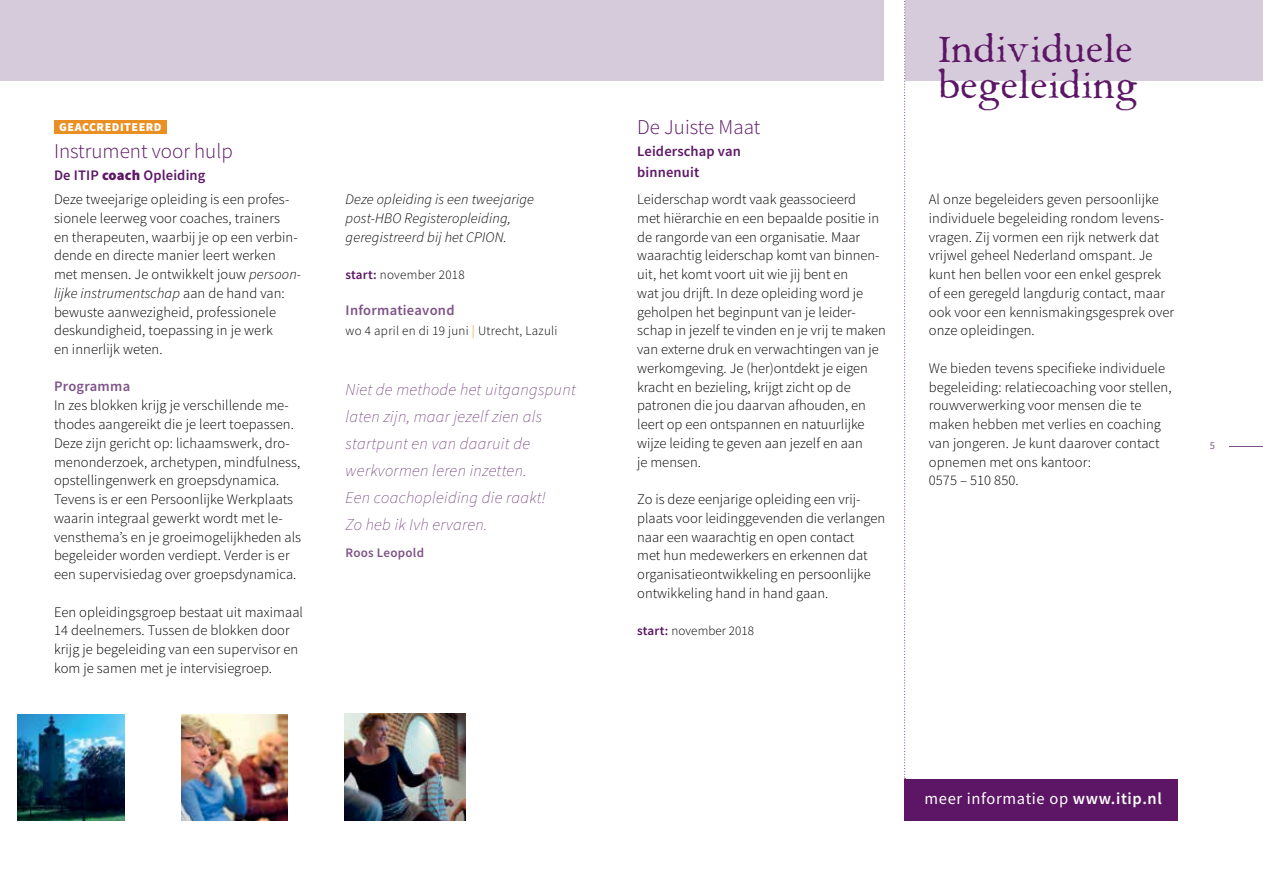
<style>
.page{position:relative;width:1263px;height:893px;background:#fff}
.page>*{position:absolute;margin:0;border:0;box-sizing:border-box;transform-origin:0 0}
.t1{font:36px/36px "Aquifer";color:#5c1665}
.t2{font:300 21px "Source Sans Pro";color:#5c1665}
.t3{font:italic 200 16.5px/27px "Source Sans Pro";letter-spacing:.02em;color:#662d6f}
.t4{font:16.5px "Source Sans Pro";letter-spacing:.04em;color:#fff}
.t5{font:300 14.55px/18.8px "Source Sans Pro";letter-spacing:.005em;color:#000}
.t6{font:italic 300 14.55px/18.8px "Source Sans Pro";letter-spacing:.01em;color:#000}
.t7{font:600 14.55px "Source Sans Pro";letter-spacing:.02em;color:#7d5386}
.t8{font:600 14.55px/21px "Source Sans Pro";letter-spacing:.01em;color:#5c1665}
.t9{font:300 13.05px "Source Sans Pro";letter-spacing:.02em;color:#000}
.t10{font:600 13.05px "Source Sans Pro";letter-spacing:.02em;color:#7d5386}
.t11{font:900 12px "Source Sans Pro";letter-spacing:.04em;color:#fff}
.t12{font:10.5px "Source Sans Pro";color:#7d5386}
.s1{font-weight:600;color:#5c1665}
.s2{font-weight:900;color:#5c1665}
.s3{font-style:italic}
.s4{color:#ea8f23}
.s5{font-weight:600}
</style>
<div class="page">
<hr style="left:1229px;top:446px;width:34px;height:1px;background:#7d5386">
<div style="left:0;top:0;width:1263px;height:81px;background:#d6cbdb"></div>
<div style="left:54px;top:120px;width:113px;height:14px;background:#ea8f23"></div>
<div style="left:884px;top:0;width:21px;height:83px;background:#fff"></div>
<svg style="left:904px;top:1px;width:2px;height:778px"></svg>
<div style="left:905px;top:779px;width:273px;height:42px;background:#5c1665"></div>
<img style="left:345px;top:714px;width:120px;height:106px">
<img style="left:181px;top:714px;width:107px;height:107px">
<img style="left:17px;top:714px;width:107px;height:107px">
<p class="t11" style="left:59px;top:119px;width:104px">GEACCREDITEERD</p>
<h2 class="t2" style="left:54px;top:138px;width:180px">Instrument voor hulp</h2>
<p class="t5" style="left:54px;top:163px;width:236px;line-height:24.2px"><span class="s1">De ITIP</span> <span class="s2">coach</span> <span class="s1">Opleiding<br></span>Deze tweejarige opleiding is een profes-</p>
<p class="t5" style="left:54px;top:209px;width:249px">sionele leerweg voor coaches, trainers<br>en therapeuten, waarbij je op een verbin&shy;dende en directe manier leert werken met mensen. Je ontwikkelt jouw <span class="s3">persoon&shy;lijke instrumentschap</span> aan de hand van: bewuste aanwezigheid, professionele deskundigheid, toepassing in je werk<br>en innerlijk weten.</p>
<p class="t7" style="left:54px;top:376px;width:78px">Programma</p>
<p class="t5" style="left:54px;top:396px;width:249px">In zes blokken krijg je verschillende me&shy;thodes aangereikt die je leert toepassen.<br>Deze zijn gericht op: lichaamswerk, dro&shy;menonderzoek, archetypen, mindfulness, opstellingenwerk en groepsdynamica.<br>Tevens is er een Persoonlijke Werkplaats waarin integraal gewerkt wordt met le&shy;vensthema’s en je groeimogelijkheden als begeleider worden verdiept. Verder is er een supervisiedag over groepsdynamica.</p>
<p class="t5" style="left:54px;top:602px;width:251px">Een opleidingsgroep bestaat uit maximaal 14 deelnemers. Tussen de blokken door krijg je begeleiding van een supervisor en kom je samen met je intervisiegroep.</p>
<p class="t6" style="left:346px;top:190px;width:190px">Deze opleiding is een tweejarige post-HBO Registeropleiding, geregistreerd bij het CPION.</p>
<p class="t9" style="left:346px;top:267px;width:121px"><span class="s1">start:</span> november 2018</p>
<p class="t7" style="left:346px;top:301px;width:110px">Informatieavond</p>
<p class="t9" style="left:346px;top:323px;width:213px">wo 4 april en di 19 juni <span class="s4">|</span> Utrecht, Lazuli</p>
<p class="t3" style="left:345px;top:376px;width:232px">Niet de methode het uitgangspunt laten zijn, maar jezelf zien als startpunt en van daaruit de werkvormen leren inzetten.<br>Een coachopleiding die raakt!<br>Zo heb ik Ivh ervaren.</p>
<p class="t10" style="left:345px;top:544px;width:80px">Roos Leopold</p>
<h2 class="t2" style="left:637px;top:114px;width:125px">De Juiste Maat</h2>
<p class="t8" style="left:637px;top:140px;width:105px">Leiderschap van binnenuit</p>
<p class="t5" style="left:637px;top:190px;width:250px">Leiderschap wordt vaak geassocieerd<br>met hiërarchie en een bepaalde positie in de rangorde van een organisatie. Maar waarachtig leiderschap komt van binnen&shy;uit, het komt voort uit wie jij bent en<br>wat jou drijft. In deze opleiding word je geholpen het beginpunt van je leider&shy;schap in jezelf te vinden en je vrij te maken van externe druk en verwachtingen van je werkomgeving. Je (her)ontdekt je eigen kracht en bezieling, krijgt zicht op de patronen die jou daarvan afhouden, en leert op een ontspannen en natuurlijke wijze leiding te geven aan jezelf en aan<br>je mensen.</p>
<p class="t5" style="left:637px;top:490px;width:249px">Zo is deze eenjarige opleiding een vrij&shy;plaats voor leidinggevenden die verlangen naar een waarachtig en open contact<br>met hun medewerkers en erkennen dat organisatieontwikkeling en persoonlijke ontwikkeling hand in hand gaan.</p>
<p class="t9" style="left:637px;top:623px;width:118px"><span class="s1">start:</span> november 2018</p>
<h1 class="t1" style="left:938px;top:34px;width:201px">Individuele begeleiding</h1>
<p class="t5" style="left:929px;top:190px;width:247px">Al onze begeleiders geven persoonlijke individuele begeleiding rondom levens&shy;vragen. Zij vormen een rijk netwerk dat vrijwel geheel Nederland omspant. Je kunt hen bellen voor een enkel gesprek of een geregeld langdurig contact, maar ook voor een kennismakingsgesprek over onze opleidingen.</p>
<p class="t5" style="left:929px;top:359px;width:244px">We bieden tevens specifieke individuele begeleiding: relatiecoaching voor stellen, rouwverwerking voor mensen die te maken hebben met verlies en coaching van jongeren. Je kunt daarover contact opnemen met ons kantoor:<br>0575 – 510 850.</p>
<p class="t12" style="left:1210px;top:439px;width:7px">5</p>
<p class="t4" style="left:924px;top:788px;width:239px">meer informatie op <span class="s5">www.itip.nl</span></p>
</div>
